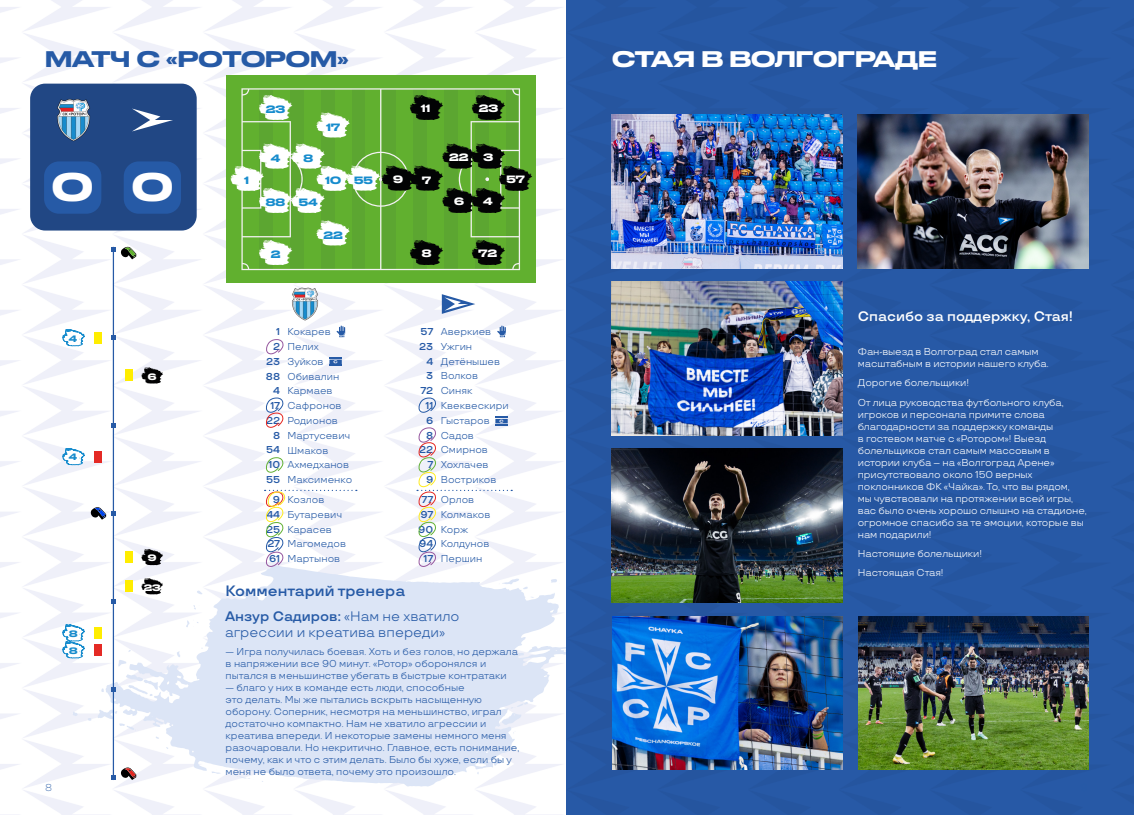
<style>
.page{position:relative;width:1134px;height:815px;background:#fff}
.page>*{position:absolute;margin:0;border:0;box-sizing:border-box;transform-origin:0 0}
.t1{font:500 37.5px "Druk Wide Cyr";color:#fff}
.t2{font:500 21.25px "Druk Wide Cyr";color:#fff}
.t3{font:500 21.25px "Druk Wide Cyr";color:#265aa6}
.t4{font:600 15px "TT Travels";color:#265aa6}
.t5{font:13.75px/16.5px "TT Travels";color:#265aa6}
.t6{font:600 13.75px "TT Travels";color:#fff}
.t7{font:10px/14.8px "TT Travels";color:#265aa6}
.t8{font:10px/12px "TT Travels";letter-spacing:-.01em;color:#fff}
.t9{font:600 10px/14.8px "TT Travels";color:#265aa6;text-align:right}
.t10{font:500 10px "Druk Wide Cyr";color:#178ccd}
.t11{font:500 10px "Druk Wide Cyr";color:#fff}
.t12{font:300 10px "TT Travels";color:#265aa6}
.t13{font:500 8.75px/17px "Druk Wide Cyr";color:#178bcc}
.t14{font:500 8.75px "Druk Wide Cyr";color:#fff}
.s1{font-weight:600}
</style>
<div class="page">
<img style="left:0;top:0;width:567px;height:815px">
<svg style="left:106px;top:565px;width:461px;height:222px;fill:#dce5f6"></svg>
<svg style="left:118px;top:660px;width:8px;height:6px"></svg>
<svg style="left:494px;top:758px;width:7px;height:8px"></svg>
<svg style="left:73px;top:711px;width:5px;height:5px"></svg>
<svg style="left:177px;top:651px;width:3px;height:6px"></svg>
<svg style="left:197px;top:590px;width:5px;height:4px"></svg>
<svg style="left:499px;top:578px;width:29px;height:12px"></svg>
<svg style="left:212px;top:770px;width:9px;height:4px"></svg>
<svg style="left:193px;top:605px;width:7px;height:4px"></svg>
<svg style="left:186px;top:620px;width:13px;height:7px"></svg>
<svg style="left:237px;top:776px;width:18px;height:4px"></svg>
<svg style="left:551px;top:579px;width:9px;height:5px"></svg>
<svg style="left:502px;top:702px;width:26px;height:23px"></svg>
<svg style="left:126px;top:674px;width:32px;height:25px"></svg>
<svg style="left:88px;top:705px;width:62px;height:26px"></svg>
<div style="left:226px;top:75px;width:310px;height:208px;background:#61b02f"></div>
<svg style="left:241px;top:88px;width:279px;height:182px"></svg>
<svg style="left:316px;top:221px;width:34px;height:25px"></svg>
<svg style="left:316px;top:113px;width:34px;height:25px"></svg>
<svg style="left:410px;top:95px;width:33px;height:25px"></svg>
<svg style="left:410px;top:240px;width:33px;height:25px"></svg>
<svg style="left:472px;top:240px;width:33px;height:25px"></svg>
<svg style="left:472px;top:95px;width:33px;height:25px"></svg>
<svg style="left:259px;top:240px;width:33px;height:25px"></svg>
<svg style="left:259px;top:95px;width:33px;height:25px"></svg>
<svg style="left:230px;top:144px;width:302px;height:69px"></svg>
<div style="left:30px;top:84px;width:167px;height:147px;background:#214784;border-radius:15px"></div>
<div style="left:44px;top:161px;width:57px;height:53px;background:#265aa6;border-radius:15px"></div>
<div style="left:124px;top:161px;width:57px;height:53px;background:#265aa6;border-radius:15px"></div>
<svg style="left:133px;top:109px;width:40px;height:22px"></svg>
<img style="left:57px;top:99px;width:33px;height:42px">
<svg style="left:111px;top:599px;width:5px;height:5px"></svg>
<hr style="left:113px;top:247px;width:1px;height:533px;background:#265aa6">
<svg style="left:101px;top:687px;width:15px;height:6px"></svg>
<svg style="left:111px;top:423px;width:5px;height:5px"></svg>
<svg style="left:111px;top:335px;width:5px;height:4px"></svg>
<svg style="left:111px;top:247px;width:25px;height:12px"></svg>
<svg style="left:91px;top:507px;width:25px;height:13px"></svg>
<svg style="left:111px;top:767px;width:25px;height:13px"></svg>
<div style="left:567px;top:0;width:567px;height:815px;background:#2759a6"></div>
<img style="left:612px;top:114px;width:231px;height:154px">
<img style="left:858px;top:115px;width:231px;height:154px">
<img style="left:612px;top:281px;width:231px;height:154px">
<img style="left:612px;top:449px;width:231px;height:154px">
<img style="left:612px;top:616px;width:231px;height:154px">
<img style="left:858px;top:616px;width:231px;height:154px">
<svg style="left:62px;top:329px;width:23px;height:18px"></svg>
<div style="left:95px;top:332px;width:7px;height:12px;background:#ffed00"></div>
<svg style="left:62px;top:448px;width:23px;height:18px"></svg>
<div style="left:95px;top:451px;width:7px;height:11px;background:#e42a25"></div>
<div style="left:95px;top:627px;width:7px;height:12px;background:#ffed00"></div>
<svg style="left:62px;top:624px;width:23px;height:35px"></svg>
<div style="left:95px;top:644px;width:7px;height:12px;background:#e42a25"></div>
<svg style="left:141px;top:367px;width:22px;height:17px"></svg>
<div style="left:125px;top:369px;width:7px;height:12px;background:#ffed00"></div>
<svg style="left:141px;top:549px;width:22px;height:16px"></svg>
<div style="left:125px;top:551px;width:7px;height:12px;background:#ffed00"></div>
<svg style="left:141px;top:578px;width:22px;height:16px"></svg>
<div style="left:125px;top:580px;width:7px;height:12px;background:#ffed00"></div>
<svg style="left:442px;top:294px;width:33px;height:20px"></svg>
<img style="left:288px;top:287px;width:33px;height:34px">
<svg style="left:337px;top:326px;width:8px;height:11px"></svg>
<svg style="left:497px;top:326px;width:9px;height:11px"></svg>
<svg style="left:329px;top:358px;width:13px;height:8px"></svg>
<svg style="left:265px;top:457px;width:19px;height:16px"></svg>
<svg style="left:265px;top:397px;width:19px;height:31px"></svg>
<svg style="left:265px;top:339px;width:19px;height:16px"></svg>
<svg style="left:417px;top:397px;width:95px;height:171px"></svg>
<svg style="left:265px;top:490px;width:92px;height:78px"></svg>
<h2 class="t3" style="left:45px;top:41px;width:305px">МАТЧ С «РОТОРОМ»</h2>
<h2 class="t2" style="left:612px;top:41px;width:326px">СТАЯ В ВОЛГОГРАДЕ</h2>
<h1 class="t1" style="left:52px;top:157px;width:123px">0 0</h1>
<p class="t13" style="left:69px;top:329px;width:10px">4</p>
<p class="t13" style="left:69px;top:448px;width:10px">4</p>
<p class="t13" style="left:69px;top:624px;width:10px">8<br>8</p>
<p class="t12" style="left:45px;top:782px;width:9px">8</p>
<p class="t14" style="left:148px;top:369px;width:10px">6</p>
<p class="t14" style="left:148px;top:551px;width:10px">9</p>
<p class="t14" style="left:144px;top:580px;width:19px">23</p>
<p class="t10" style="left:266px;top:101px;width:21px">23</p>
<p class="t10" style="left:271px;top:150px;width:11px">4</p>
<p class="t10" style="left:303px;top:150px;width:11px">8</p>
<p class="t10" style="left:326px;top:119px;width:16px">17</p>
<p class="t10" style="left:244px;top:172px;width:6px">1</p>
<p class="t10" style="left:325px;top:172px;width:17px">10</p>
<p class="t10" style="left:266px;top:194px;width:21px">88</p>
<p class="t10" style="left:271px;top:246px;width:11px">2</p>
<p class="t10" style="left:299px;top:194px;width:20px">54</p>
<p class="t10" style="left:323px;top:227px;width:21px">22</p>
<p class="t10" style="left:354px;top:172px;width:20px">55</p>
<p class="t11" style="left:421px;top:100px;width:11px">11</p>
<p class="t11" style="left:393px;top:171px;width:11px">9</p>
<p class="t11" style="left:422px;top:172px;width:11px">7</p>
<p class="t11" style="left:479px;top:100px;width:21px">23</p>
<p class="t11" style="left:449px;top:149px;width:21px">22</p>
<p class="t11" style="left:454px;top:193px;width:11px">6</p>
<p class="t11" style="left:484px;top:149px;width:11px">3</p>
<p class="t11" style="left:483px;top:193px;width:11px">4</p>
<p class="t11" style="left:506px;top:171px;width:20px">57</p>
<p class="t11" style="left:422px;top:245px;width:11px">8</p>
<p class="t11" style="left:478px;top:245px;width:21px">72</p>
<p class="t9" style="left:266px;top:324px;width:16px">1<br>2<br>23<br>88<br>4<br>17<br>22<br>8<br>54<br>10<br>55</p>
<p class="t9" style="left:266px;top:492px;width:16px;text-align:justify;text-indent:7px">9<br>44<br>25<br>27<br>61</p>
<p class="t7" style="left:287px;top:324px;width:66px">Кокарев<br>Пелих<br>Зуйков<br>Обивалин<br>Кармаев<br>Сафронов<br>Родионов<br>Мартусевич<br>Шмаков<br>Ахмедханов<br>Максименко</p>
<p class="t7" style="left:287px;top:492px;width:60px">Козлов<br>Бутаревич<br>Карасев<br>Магомедов<br>Мартынов</p>
<p class="t9" style="left:419px;top:324px;width:16px">57<br>23<br>4<br>3<br>72<br>11<br>6<br>8<br>22<br>7<br>9</p>
<p class="t7" style="left:441px;top:324px;width:69px">Аверкиев<br>Ужгин<br>Детёнышев<br>Волков<br>Синяк<br>Квеквескири<br>Гыстаров<br>Садов<br>Смирнов<br>Хохлачев<br>Востриков</p>
<p class="t9" style="left:418px;top:492px;width:17px;text-align:center">77<br>97<br>90<br>94<br>17</p>
<p class="t7" style="left:441px;top:492px;width:51px">Орлов<br>Колмаков<br>Корж<br>Колдунов<br>Першин</p>
<h3 class="t4" style="left:225px;top:581px;width:181px">Комментарий тренера</h3>
<h3 class="t5" style="left:225px;top:608px;width:236px"><span class="s1">Анзур Садиров:</span> «Нам не хватило агрессии и креатива впереди»</h3>
<p class="t7" style="left:226px;top:645px;width:294px;line-height:12px">— Игра получилась боевая. Хоть и без голов, но держала в напряжении все 90 минут. «Ротор» оборонялся и пытался в меньшинстве убегать в быстрые контратаки</p>
<p class="t7" style="left:226px;top:681px;width:295px;line-height:12px">— благо у них в команде есть люди, способные<br>это делать. Мы же пытались вскрыть насыщенную оборону. Соперник, несмотря на меньшинство, играл достаточно компактно. Нам не хватило агрессии и креатива впереди. И некоторые замены немного меня разочаровали. Но некритично. Главное, есть понимание, почему, как и что с этим делать. Было бы хуже, если бы у меня не было ответа, почему это произошло.</p>
<h3 class="t6" style="left:858px;top:308px;width:217px">Спасибо за поддержку, Стая!</h3>
<p class="t8" style="left:858px;top:346px;width:192px">Фан-выезд в Волгоград стал самым маcштабным в истории нашего клуба.</p>
<p class="t8" style="left:858px;top:373px;width:207px;line-height:19.1px">Дорогие болельщики!<br>От лица руководства футбольного клуба,</p>
<p class="t8" style="left:858px;top:408px;width:230px">игроков и персонала примите слова благодарности за поддержку команды<br>в гостевом матче с «Ротором»! Выезд болельщиков стал самым массовым в истории клуба – на «Волгоград Арене» присутствовало около 150 верных поклонников ФК «Чайка». То, что вы рядом,<br>мы чувствовали на протяжении всей игры, вас было очень хорошо слышно на стадионе, огромное спасибо за те эмоции, которые вы нам подарили!</p>
<p class="t8" style="left:858px;top:544px;width:126px;line-height:19.1px">Настоящие болельщики!<br>Настоящая Стая!</p>
</div>
